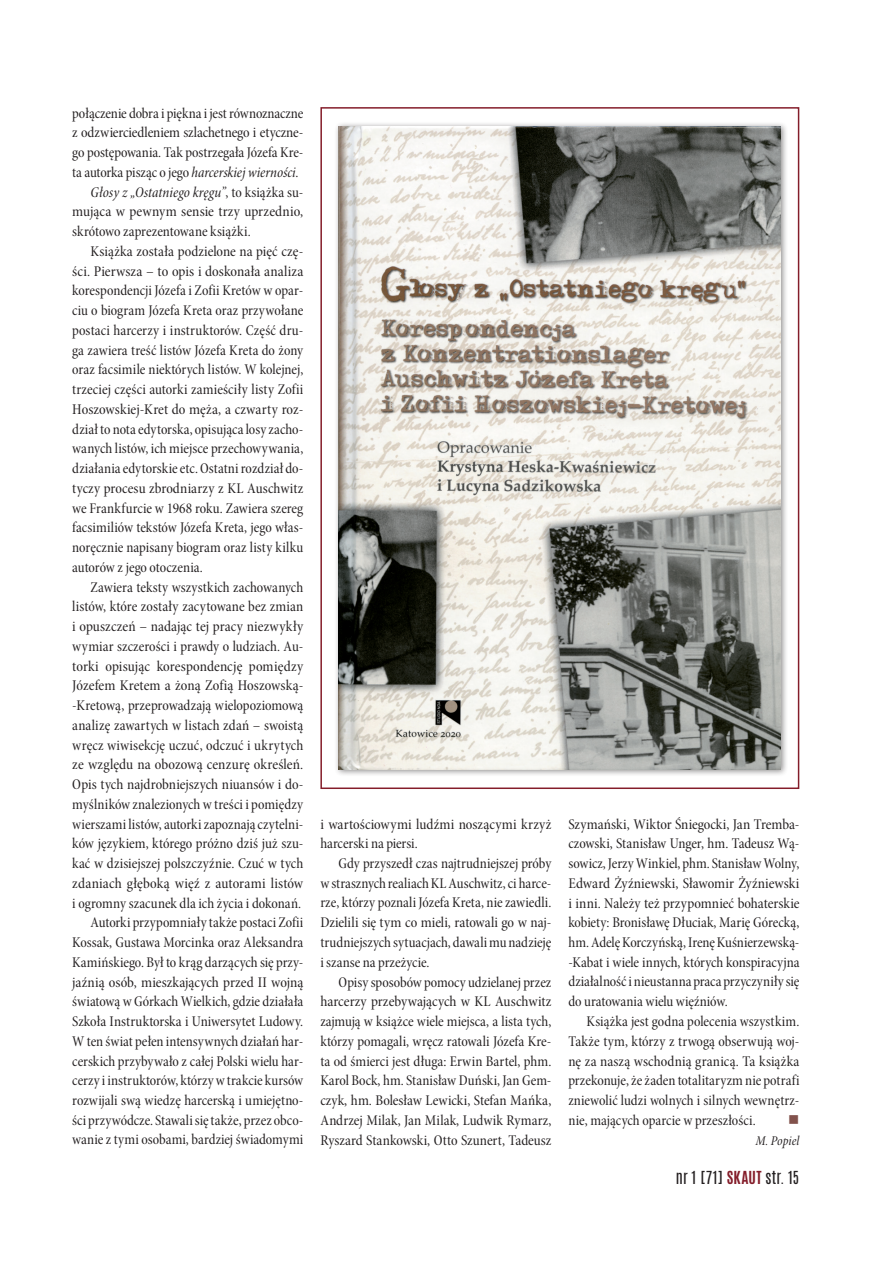
<style>
.page{position:relative;width:893px;height:1263px;background:#fff}
.page>*{position:absolute;margin:0;border:0;box-sizing:border-box;transform-origin:0 0}
.t1{font:15px/19.8px "Minion Pro Cn Subh";color:#231f20;text-align:justify}
.t2{font:15px "Minion Pro Cn It Subh";letter-spacing:.005em;color:#231f20}
.t3{font:15px "Antonio";letter-spacing:.02em;color:#231f20}
.t4{font:15px "Open Symbol";color:#82524c}
.t5{font:13.5px "Minion Pro Cn It Subh";letter-spacing:.01em;color:#231f20}
.s1{font-family:"Minion Pro Cn It Subh"}
.s2{font-family:"Minion Pro Cn Subh"}
.s3{font-weight:700;color:#841d2a}
</style>
<div class="page">
<div style="left:320px;top:107px;width:479px;height:682px;border:2px solid #841d2a"></div>
<div style="left:334px;top:121px;width:455px;height:655px;background:#231f20;opacity:.5"></div>
<img style="left:339px;top:126px;width:442px;height:643px">
<p class="t1" style="left:72px;top:103px;width:233px">połączenie dobra i piękna i jest równoznaczne z odzwierciedleniem szlachetnego i etyczne&shy;go postępowania. Tak postrzegała Józefa Kre&shy;ta autorka pisząc o jego <span class="s1">harcerskiej wierności</span>.</p>
<p class="t2" style="left:91px;top:182px;width:214px">Głosy z „Ostatniego kręgu”<span class="s2">, to książka su-</span></p>
<p class="t1" style="left:72px;top:202px;width:233px">mująca w pewnym sensie trzy uprzednio, skrótowo zaprezentowane książki.</p>
<p class="t1" style="left:72px;top:241px;width:233px;text-indent:18px">Książka została podzielone na pięć czę&shy;ści. Pierwsza – to opis i doskonała analiza korespondencji Józefa i Zofii Kretów w opar&shy;ciu o biogram Józefa Kreta oraz przywołane postaci harcerzy i instruktorów. Część dru&shy;ga zawiera treść listów Józefa Kreta do żony oraz facsimile niektórych listów. W kolejnej, trzeciej części autorki zamieściły listy Zofii Hoszowskiej-Kret do męża, a czwarty roz&shy;dział to nota edytorska, opisująca losy zacho&shy;wanych listów, ich miejsce przechowywania, działania edytorskie etc. Ostatni rozdział do&shy;tyczy procesu zbrodniarzy z KL Auschwitz we Frankfurcie w 1968 roku. Zawiera szereg facsimiliów tekstów Józefa Kreta, jego włas&shy;noręcznie napisany biogram oraz listy kilku autorów z jego otoczenia.</p>
<p class="t1" style="left:72px;top:577px;width:233px;text-align:right">Zawiera teksty wszystkich zachowanych listów, które zostały zacytowane bez zmian i opuszczeń – nadając tej pracy niezwykły wymiar szczerości i prawdy o ludziach. Au&shy;torki opisując korespondencję pomiędzy Józefem Kretem a żoną Zofią Hoszowską--Kretową, przeprowadzają wielopoziomową analizę zawartych w listach zdań – swoistą wręcz wiwisekcję uczuć, odczuć i ukrytych ze względu na obozową cenzurę określeń.<br>Opis tych najdrobniejszych niuansów i do&shy;myślników znalezionych w treści i pomiędzy wierszami listów, autorki zapoznają czytelni&shy;ków językiem, którego próżno dziś już szu&shy;kać w dzisiejszej polszczyźnie. Czuć w tych zdaniach głęboką więź z autorami listów i ogromny szacunek dla ich życia i dokonań.<br>Autorki przypomniały także postaci Zofii Kossak, Gustawa Morcinka oraz Aleksandra Kamińskiego. Był to krąg darzących się przy&shy;jaźnią osób, mieszkających przed II wojną światową w Górkach Wielkich, gdzie działała Szkoła Instruktorska i Uniwersytet Ludowy.<br>W ten świat pełen intensywnych działań har&shy;cerskich przybywało z całej Polski wielu har&shy;cerzy i instruktorów, którzy w trakcie kursów rozwijali swą wiedzę harcerską i umiejętno&shy;ści przywódcze. Stawali się także, przez obco&shy;wanie z tymi osobami, bardziej świadomymi</p>
<p class="t1" style="left:320px;top:814px;width:232px">i wartościowymi ludźmi noszącymi krzyż harcerski na piersi.</p>
<p class="t1" style="left:320px;top:854px;width:233px;text-indent:18px">Gdy przyszedł czas najtrudniejszej próby w strasznych realiach KL Auschwitz, ci harce&shy;rze, którzy poznali Józefa Kreta, nie zawiedli.<br>Dzielili się tym co mieli, ratowali go w naj&shy;trudniejszych sytuacjach, dawali mu nadzieję i szanse na przeżycie.</p>
<p class="t1" style="left:320px;top:972px;width:233px;text-indent:18px">Opisy sposobów pomocy udzielanej przez harcerzy przebywających w KL Auschwitz zajmują w książce wiele miejsca, a lista tych, którzy pomagali, wręcz ratowali Józefa Kre&shy;ta od śmierci jest długa: Erwin Bartel, phm.<br>Karol Bock, hm. Stanisław Duński, Jan Gem&shy;czyk, hm. Bolesław Lewicki, Stefan Mańka, Andrzej Milak, Jan Milak, Ludwik Rymarz, Ryszard Stankowski, Otto Szunert, Tadeusz</p>
<p class="t1" style="left:568px;top:814px;width:233px">Szymański, Wiktor Śniegocki, Jan Tremba&shy;czowski, Stanisław Unger, hm. Tadeusz Wą&shy;sowicz, Jerzy Winkiel, phm. Stanisław Wolny, Edward Żyźniewski, Sławomir Żyźniewski i inni. Należy też przypomnieć bohaterskie kobiety: Bronisławę Dłuciak, Marię Górecką, hm. Adelę Korczyńską, Irenę Kuśnierzewską--Kabat i wiele innych, których konspiracyjna działalność i nieustanna praca przyczyniły się do uratowania wielu więźniów.</p>
<p class="t1" style="left:568px;top:1011px;width:233px;text-indent:18px">Książka jest godna polecenia wszystkim.<br>Także tym, którzy z trwogą obserwują woj&shy;nę za naszą wschodnią granicą. Ta książka przekonuje, że żaden totalitaryzm nie potrafi zniewolić ludzi wolnych i silnych wewnętrz&shy;nie, mających oparcie w przeszłości.</p>
<p class="t4" style="left:788px;top:1111px;width:13px">■</p>
<p class="t5" style="left:755px;top:1132px;width:46px">M. Popiel</p>
<p class="t3" style="left:676px;top:1166px;width:125px">NR 1 [71] <span class="s3">SKAUT</span> STR. 15</p>
</div>
